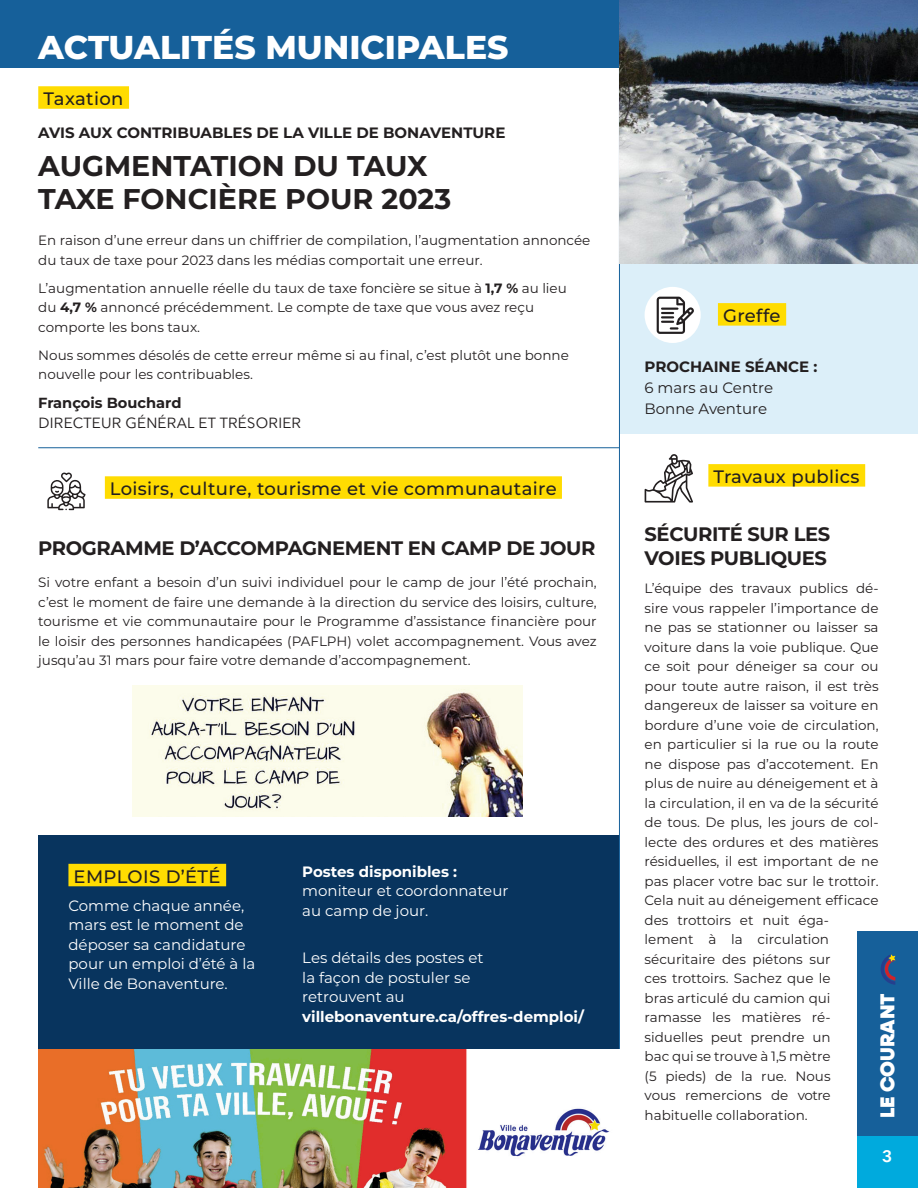
<style>
.page{position:relative;width:918px;height:1188px;background:#fff}
.page>*{position:absolute;margin:0;border:0;box-sizing:border-box;transform-origin:0 0}
.t1{font:800 33px "Montserrat";color:#fff}
.Gros_titre{font:700 28.5px/33px "Montserrat";color:#231f20}
.t2{font:900 20.25px "Neulis Alt";color:#fff}
.Titre_Courant{font:700 19.5px/24px "Montserrat";letter-spacing:-.02em;color:#231f20}
.Surtitre_courant{font:500 18px "Montserrat";letter-spacing:.02em;color:#231f20}
.t3{font:600 16.5px "Nationale";color:#fff}
.Texte_courant{font:15px/19.5px "Montserrat";color:#fff}
.Texte_courant-2{font:15px/21px "Montserrat";color:#231f20}
.Gros_titre-2{font:700 15px "Montserrat";color:#231f20}
.t4{font:14.55px "Nationale";letter-spacing:.015em;color:#231f20}
.t5{font:700 14.55px "Montserrat";color:#231f20}
.Texte_courant-3{font:13.5px/19.5px "Montserrat";color:#231f20}
.s1{font-weight:700}
</style>
<div class="page">
<div style="left:38px;top:835px;width:581px;height:353px;background:#08345e"></div>
<div style="left:619px;top:0;width:299px;height:434px;background:#dceff9"></div>
<div style="left:0;top:0;width:643px;height:67px;background:#16609a"></div>
<hr style="left:38px;top:447px;width:581px;height:1px;background:#16609a">
<hr style="left:619px;top:68px;width:1px;height:1120px;background:#16609a">
<div style="left:857px;top:931px;width:61px;height:253px;background:#16609a"></div>
<div style="left:857px;top:1137px;width:61px;height:51px;background:#0ad"></div>
<svg style="left:881px;top:954px;width:15px;height:31px"></svg>
<div style="left:38px;top:86px;width:91px;height:23px;background:#ffdc01"></div>
<img style="left:619px;top:0;width:299px;height:264px">
<div style="left:718px;top:303px;width:68px;height:23px;background:#ffdc01"></div>
<div style="left:645px;top:287px;width:56px;height:56px;background:#fff;border-radius:50%"></div>
<svg style="left:657px;top:297px;width:37px;height:37px"></svg>
<div style="left:105px;top:476px;width:457px;height:23px;background:#ffdc01"></div>
<svg style="left:47px;top:472px;width:38px;height:38px"></svg>
<img style="left:132px;top:686px;width:390px;height:130px">
<div style="left:68px;top:864px;width:158px;height:22px;background:#ffdc01"></div>
<img style="left:38px;top:1049px;width:581px;height:139px">
<svg style="left:645px;top:454px;width:48px;height:49px"></svg>
<div style="left:708px;top:464px;width:157px;height:23px;background:#ffdc01"></div>
<p class="t1" style="left:38px;top:25px;width:472px">ACTUALITÉS MUNICIPALES</p>
<p class="Surtitre_courant" style="left:43px;top:87px;width:82px">Taxation</p>
<p class="Gros_titre-2" style="left:38px;top:123px;width:469px">AVIS AUX CONTRIBUABLES DE LA VILLE DE BONAVENTURE</p>
<p class="Gros_titre" style="left:38px;top:148px;width:415px">AUGMENTATION DU TAUX<br>TAXE FONCIÈRE POUR 2023</p>
<p class="Texte_courant-3" style="left:38px;top:230px;width:554px">En raison d’une erreur dans un chiffrier de compilation, l’augmentation annoncée du taux de taxe pour 2023 dans les médias comportait une erreur.</p>
<p class="Texte_courant-3" style="left:38px;top:278px;width:530px">L’augmentation annuelle réelle du taux de taxe foncière se situe à <span class="s1">1,7 %</span> au lieu du <span class="s1">4,7 %</span> annoncé précédemment. Le compte de taxe que vous avez reçu comporte les bons taux.</p>
<p class="Texte_courant-3" style="left:38px;top:345px;width:532px">Nous sommes désolés de cette erreur même si au final, c’est plutôt une bonne nouvelle pour les contribuables.</p>
<p class="t5" style="left:38px;top:393px;width:145px">François Bouchard</p>
<p class="t4" style="left:39px;top:414px;width:264px">DIRECTEUR GÉNÉRAL ET TRÉSORIER</p>
<p class="Surtitre_courant" style="left:110px;top:477px;width:448px">Loisirs, culture, tourisme et vie communautaire</p>
<p class="Titre_Courant" style="left:38px;top:536px;width:559px">PROGRAMME D’ACCOMPAGNEMENT EN CAMP DE JOUR</p>
<p class="Texte_courant-3" style="left:38px;top:572px;width:560px;text-align:justify">Si votre enfant a besoin d’un suivi individuel pour le camp de jour l’été prochain, c’est le moment de faire une demande à la direction du service des loisirs, culture, tourisme et vie communautaire pour le Programme d’assistance financière pour le loisir des personnes handicapées (PAFLPH) volet accompagnement. Vous avez jusqu’au 31 mars pour faire votre demande d’accompagnement.</p>
<p class="Surtitre_courant" style="left:74px;top:864px;width:148px">EMPLOIS D’ÉTÉ</p>
<p class="Texte_courant" style="left:68px;top:895px;width:188px">Comme chaque année, mars est le moment de déposer sa candidature pour un emploi d’été à la<br>Ville de Bonaventure.</p>
<p class="Texte_courant" style="left:302px;top:861px;width:208px"><span class="s1">Postes disponibles : </span>moniteur et coordonnateur au camp de jour.</p>
<p class="Texte_courant" style="left:302px;top:948px;width:283px">Les détails des postes et<br>la façon de postuler se<br>retrouvent au <span class="s1">villebonaventure.ca/offres-demploi/</span></p>
<p class="Surtitre_courant" style="left:723px;top:303px;width:59px">Greffe</p>
<p class="Texte_courant-2" style="left:645px;top:356px;width:174px"><span class="s1">PROCHAINE SÉANCE :<br></span>6 mars au Centre<br>Bonne Aventure</p>
<p class="Surtitre_courant" style="left:714px;top:464px;width:148px">Travaux publics</p>
<p class="Titre_Courant" style="left:645px;top:522px;width:187px">SÉCURITÉ SUR LES<br>VOIES PUBLIQUES</p>
<p class="Texte_courant-3" style="left:645px;top:578px;width:236px">L’équipe des travaux publics dé&shy;sire vous rappeler l’importance de ne pas se stationner ou laisser sa voiture dans la voie publique. Que ce soit pour déneiger sa cour ou pour toute autre raison, il est très dangereux de laisser sa voiture en bordure d’une voie de circulation, en particulier si la rue ou la route ne dispose pas d’accotement. En plus de nuire au déneigement et à la circulation, il en va de la sécurité de tous. De plus, les jours de col&shy;lecte des ordures et des matières résiduelles, il est important de ne pas placer votre bac sur le trottoir.<br>Cela nuit au déneigement efficace des trottoirs et nuit éga&shy;lement à la circulation sécuritaire des piétons sur<br>ces trottoirs. Sachez que le<br>bras articulé du camion qui ramasse les matières ré&shy;siduelles peut prendre un<br>bac qui se trouve à 1,5 mètre<br>(5 pieds) de la rue. Nous<br>vous remercions de votre habituelle collaboration.</p>
<p class="t2" style="left:875px;top:1118px;width:126px;rotate:-90deg">LE COURANT</p>
<p class="t3" style="left:882px;top:1146px;width:12px">3</p>
</div>
